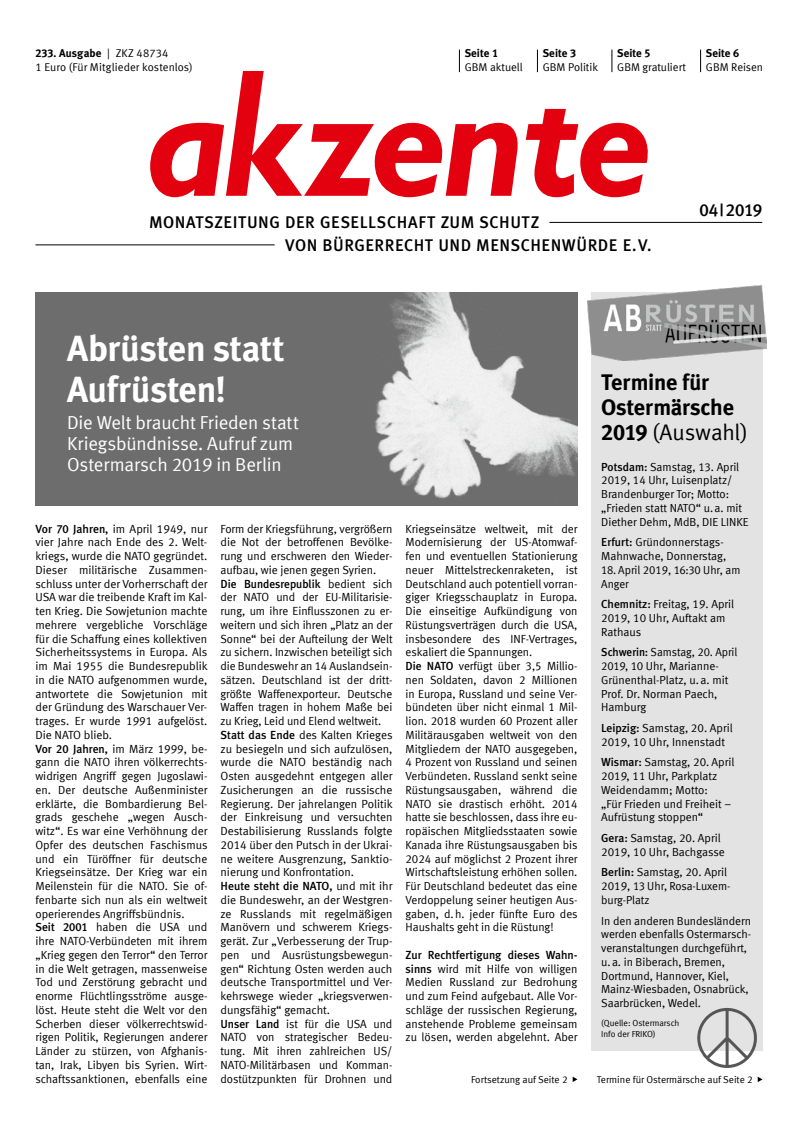
<style>
.page{position:relative;width:798px;height:1134px;background:#fff}
.page>*{position:absolute;margin:0;border:0;box-sizing:border-box;transform-origin:0 0}
.t1{font:700 36.25px/41.2px "Meta Plus";letter-spacing:-.005em;color:#fff}
.t2{font:700 22.5px/25px "Meta Plus";letter-spacing:-.01em;color:#000}
.t3{font:22.5px "Meta Normal LF";color:#000}
.t4{font:18.75px/20.6px "Meta Normal LF";letter-spacing:-.01em;color:#fff}
.t5{font:17.5px "Meta Plus Medium Caps";letter-spacing:-.015em;color:#000}
.t6{font:500 16.88px/22.5px "Meta Plus";letter-spacing:.03em;color:#000}
.t7{font:11.75px/13.8px "Meta Normal LF";color:#000}
.t8{font:500 11.75px "Meta Plus";color:#000}
.t9{font:11.62px/13.8px "Meta Normal LF";letter-spacing:-.005em;color:#000}
.t10{font:11.25px/13.8px "Meta Normal LF";color:#000}
.t11{font:700 11.25px "Meta Plus";color:#000}
.t12{font:10px "Meta Normal LF";color:#000}
.t13{font:8.75px/11.2px "Meta Normal LF";color:#000}
.s1{font-family:"Meta Plus Bold Caps"}
.s2{font-family:"Meta Plus";font-weight:700}
.s3{font-family:"Meta Plus Bold Caps";font-weight:400}
.s4{font-size:16.5px}
.s5{font-family:"Meta Plus";font-weight:500}
.s6{font-family:"Meta Plus Medium Caps"}
.s7{font-family:"Meta Normal LF";font-weight:400}
</style>
<div class="page">
<hr style="left:35px;top:245px;width:239px;height:1px;background:#000">
<hr style="left:549px;top:222px;width:213px;height:1px;background:#000">
<img style="left:35px;top:293px;width:542px;height:212px">
<svg style="left:150px;top:71px;width:498px;height:126px"></svg>
<svg style="left:459px;top:50px;width:1px;height:22px"></svg>
<svg style="left:537px;top:50px;width:1px;height:22px"></svg>
<svg style="left:611px;top:50px;width:1px;height:22px"></svg>
<svg style="left:700px;top:50px;width:1px;height:22px"></svg>
<svg style="left:572px;top:1077px;width:5px;height:5px"></svg>
<svg style="left:757px;top:1077px;width:5px;height:5px"></svg>
<div style="left:590px;top:293px;width:172px;height:758px;background:#e3e3e3"></div>
<svg style="left:697px;top:1008px;width:59px;height:60px"></svg>
<img style="left:587px;top:286px;width:179px;height:74px">
<p class="t10" style="left:35px;top:47px;width:158px"><span class="s1">233</span><span class="s2">. Ausgabe</span> | ZKZ 48734<br>1 Euro (Für Mitglieder kostenlos)</p>
<p class="t11" style="left:464px;top:47px;width:35px">Seite <span class="s3">1</span></p>
<p class="t10" style="left:464px;top:60px;width:59px">GBM aktuell</p>
<p class="t11" style="left:542px;top:47px;width:35px">Seite <span class="s3">3</span></p>
<p class="t10" style="left:542px;top:60px;width:57px">GBM Politik</p>
<p class="t11" style="left:617px;top:47px;width:35px">Seite <span class="s3">5</span></p>
<p class="t10" style="left:617px;top:60px;width:70px">GBM gratuliert</p>
<p class="t11" style="left:705px;top:47px;width:35px">Seite <span class="s3">6</span></p>
<p class="t10" style="left:705px;top:60px;width:59px">GBM Reisen</p>
<h3 class="t6" style="left:285px;top:211px;width:367px;text-indent:-136px">MONATSZEITUNG DER GESELLSCHAFT ZUM SCHUTZ<br>VON BÜRGERRECHT UND MENSCHENWÜRDE E.V.</h3>
<h3 class="t5" style="left:699px;top:200px;width:64px">04 <span class="s4">|</span> 2019</h3>
<h1 class="t1" style="left:67px;top:327px;width:219px">Abrüsten statt<br>Aufrüsten!</h1>
<h3 class="t4" style="left:67px;top:412px;width:233px">Die Welt braucht Frieden statt<br>Kriegsbündnisse. Aufruf zum<br>Ostermarsch 2019 in Berlin</h3>
<p class="t7" style="left:35px;top:521px;width:174px"><span class="s5">Vor</span> <span class="s6">70</span> <span class="s5">Jahren,</span> im April 1949, nur vier Jahre nach Ende des 2. Welt&shy;kriegs, wurde die NATO gegründet.<br>Dieser militärische Zusammen&shy;schluss unter der Vorherrschaft der USA war die treibende Kraft im Kal&shy;ten Krieg. Die Sowjetunion machte mehrere vergebliche Vorschläge für die Schaffung eines kollektiven Sicherheitssystems in Europa. Als im Mai 1955 die Bundesrepublik in die NATO aufgenommen wurde, antwortete die Sowjetunion mit der Gründung des Warschauer Ver&shy;trages. Er wurde 1991 aufgelöst.<br>Die NATO blieb.<br><span class="s5">Vor</span> <span class="s6">20</span> <span class="s5">Jahren,</span> im März 1999, be&shy;gann die NATO ihren völkerrechts&shy;widrigen Angriff gegen Jugoslawi&shy;en. Der deutsche Außenminister erklärte, die Bombardierung Bel&shy;grads geschehe „wegen Ausch&shy;witz“. Es war eine Verhöhnung der Opfer des deutschen Faschismus und ein Türöffner für deutsche Kriegseinsätze. Der Krieg war ein Meilenstein für die NATO. Sie of&shy;fenbarte sich nun als ein weltweit operierendes Angriffsbündnis.<br><span class="s5">Seit</span> <span class="s6">2001</span> haben die USA und ihre NATO-Verbündeten mit ihrem „Krieg gegen den Terror“ den Terror in die Welt getragen, massenweise Tod und Zerstörung gebracht und enorme Flüchtlingsströme ausge&shy;löst. Heute steht die Welt vor den Scherben dieser völkerrechtswid&shy;rigen Politik, Regierungen anderer Länder zu stürzen, von Afghanis&shy;tan, Irak, Libyen bis Syrien. Wirt&shy;schaftssanktionen, ebenfalls eine</p>
<p class="t7" style="left:220px;top:521px;width:173px;text-align:justify">Form der Kriegsführung, vergrößern die Not der betroffenen Bevölke&shy;rung und erschweren den Wieder&shy;aufbau, wie jenen gegen Syrien.</p>
<p class="t8" style="left:220px;top:577px;width:173px">Die Bundesrepublik <span class="s7">bedient sich</span></p>
<p class="t7" style="left:220px;top:590px;width:174px">der NATO und der EU-Militarisie&shy;rung, um ihre Einflusszonen zu er&shy;weitern und sich ihren „Platz an der Sonne“ bei der Aufteilung der Welt zu sichern. Inzwischen beteiligt sich die Bundeswehr an 14 Auslandsein&shy;sätzen. Deutschland ist der dritt&shy;größte Waffenexporteur. Deutsche Waffen tragen in hohem Maße bei zu Krieg, Leid und Elend weltweit.<br><span class="s5">Statt das Ende</span> des Kalten Krieges zu besiegeln und sich aufzulösen, wurde die NATO beständig nach Osten ausgedehnt entgegen aller Zusicherungen an die russische Regierung. Der jahrelangen Politik der Einkreisung und versuchten Destabilisierung Russlands folgte 2014 über den Putsch in der Ukrai&shy;ne weitere Ausgrenzung, Sanktio&shy;nierung und Konfrontation.</p>
<p class="t8" style="left:220px;top:879px;width:173px">Heute steht die NATO, <span class="s7">und mit ihr</span></p>
<p class="t7" style="left:220px;top:893px;width:173px">die Bundeswehr, an der Westgren&shy;ze Russlands mit regelmäßigen<br>Manövern und schwerem Kriegs&shy;gerät. Zur „Verbesserung der Trup&shy;pen und Ausrüstungsbewegun&shy;gen“ Richtung Osten werden auch deutsche Transportmittel und Ver&shy;kehrswege wieder „kriegsverwen&shy;dungsfähig“ gemacht.<br><span class="s5">Unser Land</span> ist für die USA und<br>NATO von strategischer Bedeu&shy;tung. Mit ihren zahlreichen US/<br>NATO-Militärbasen und Komman&shy;dostützpunkten für Drohnen und</p>
<h2 class="t2" style="left:601px;top:369px;width:134px">Termine für<br>Ostermärsche</h2>
<h2 class="t3" style="left:601px;top:419px;width:148px"><span class="s1">2019</span> (Auswahl)</h2>
<p class="t9" style="left:601px;top:460px;width:149px"><span class="s5">Potsdam:</span> Samstag, 13. April<br>2019, 14 Uhr, Luisenplatz/<br>Brandenburger Tor; Motto: „Frieden statt NATO“ u.a. mit<br>Diether Dehm, MdB, DIE LINKE</p>
<p class="t9" style="left:601px;top:535px;width:127px"><span class="s5">Erfurt:</span> Gründonnerstags-<br>Mahnwache, Donnerstag,</p>
<p class="t9" style="left:601px;top:563px;width:141px">18. April 2019, 16:30 Uhr, am<br>Anger</p>
<p class="t9" style="left:601px;top:597px;width:134px"><span class="s5">Chemnitz:</span> Freitag, 19. April<br>2019, 10 Uhr, Auftakt am<br>Rathaus</p>
<p class="t9" style="left:601px;top:645px;width:138px"><span class="s5">Schwerin:</span> Samstag, 20. April<br>2019, 10 Uhr, Marianne-<br>Grünenthal-Platz, u.a. mit<br>Prof. Dr. Norman Paech,<br>Hamburg</p>
<p class="t9" style="left:601px;top:721px;width:133px"><span class="s5">Leipzig:</span> Samstag, 20. April<br>2019, 10 Uhr, Innenstadt</p>
<p class="t9" style="left:601px;top:755px;width:135px"><span class="s5">Wismar:</span> Samstag, 20. April<br>2019, 11 Uhr, Parkplatz<br>Weidendamm; Motto:<br>„Für Frieden und Freiheit –<br>Aufrüstung stoppen“</p>
<p class="t9" style="left:601px;top:831px;width:125px"><span class="s5">Gera:</span> Samstag, 20. April<br>2019, 10 Uhr, Bachgasse</p>
<p class="t9" style="left:601px;top:865px;width:131px"><span class="s5">Berlin:</span> Samstag, 20. April<br>2019, 13 Uhr, Rosa-Luxem&shy;burg-Platz</p>
<p class="t9" style="left:601px;top:913px;width:151px">In den anderen Bundesländern werden ebenfalls Ostermarsch&shy;veranstaltungen durchgeführt, u.a. in Biberach, Bremen,<br>Dortmund, Hannover, Kiel,<br>Mainz-Wiesbaden, Osnabrück,<br>Saarbrücken, Wedel.</p>
<p class="t13" style="left:601px;top:1017px;width:80px">(Quelle: Ostermarsch<br>Info der FRIKO)</p>
<p class="t7" style="left:405px;top:521px;width:173px">Kriegseinsätze weltweit, mit der Modernisierung der US-Atomwaf&shy;fen und eventuellen Stationierung neuer Mittelstreckenraketen, ist Deutschland auch potentiell vorran&shy;giger Kriegsschauplatz in Europa.<br>Die einseitige Aufkündigung von Rüstungsverträgen durch die USA, insbesondere des INF-Vertrages, eskaliert die Spannungen.<br><span class="s5">Die NATO</span> verfügt über 3,5 Millio&shy;nen Soldaten, davon 2 Millionen in Europa, Russland und seine Ver&shy;bündeten über nicht einmal 1 Mil&shy;lion. 2018 wurden 60 Prozent aller Militärausgaben weltweit von den Mitgliedern der NATO ausgegeben, 4 Prozent von Russland und seinen Verbündeten. Russland senkt seine Rüstungsausgaben, während die NATO sie drastisch erhöht. 2014 hatte sie beschlossen, dass ihre eu&shy;ropäischen Mitgliedsstaaten sowie Kanada ihre Rüstungsausgaben bis 2024 auf möglichst 2 Prozent ihrer Wirtschaftsleistung erhöhen sollen.<br>Für Deutschland bedeutet das eine Verdoppelung seiner heutigen Aus&shy;gaben, d.h. jeder fünfte Euro des Haushalts geht in die Rüstung!</p>
<p class="t8" style="left:405px;top:948px;width:173px">Zur Rechtfertigung dieses Wahn-</p>
<p class="t7" style="left:405px;top:961px;width:173px;text-align:justify"><span class="s5">sinns</span> wird mit Hilfe von willigen Medien Russland zur Bedrohung und zum Feind aufgebaut. Alle Vor&shy;schläge der russischen Regierung, anstehende Probleme gemeinsam zu lösen, werden abgelehnt. Aber</p>
<p class="t12" style="left:471px;top:1073px;width:98px">Fortsetzung auf Seite 2</p>
<p class="t12" style="left:596px;top:1073px;width:157px">Termine für Ostermärsche auf Seite 2</p>
</div>
